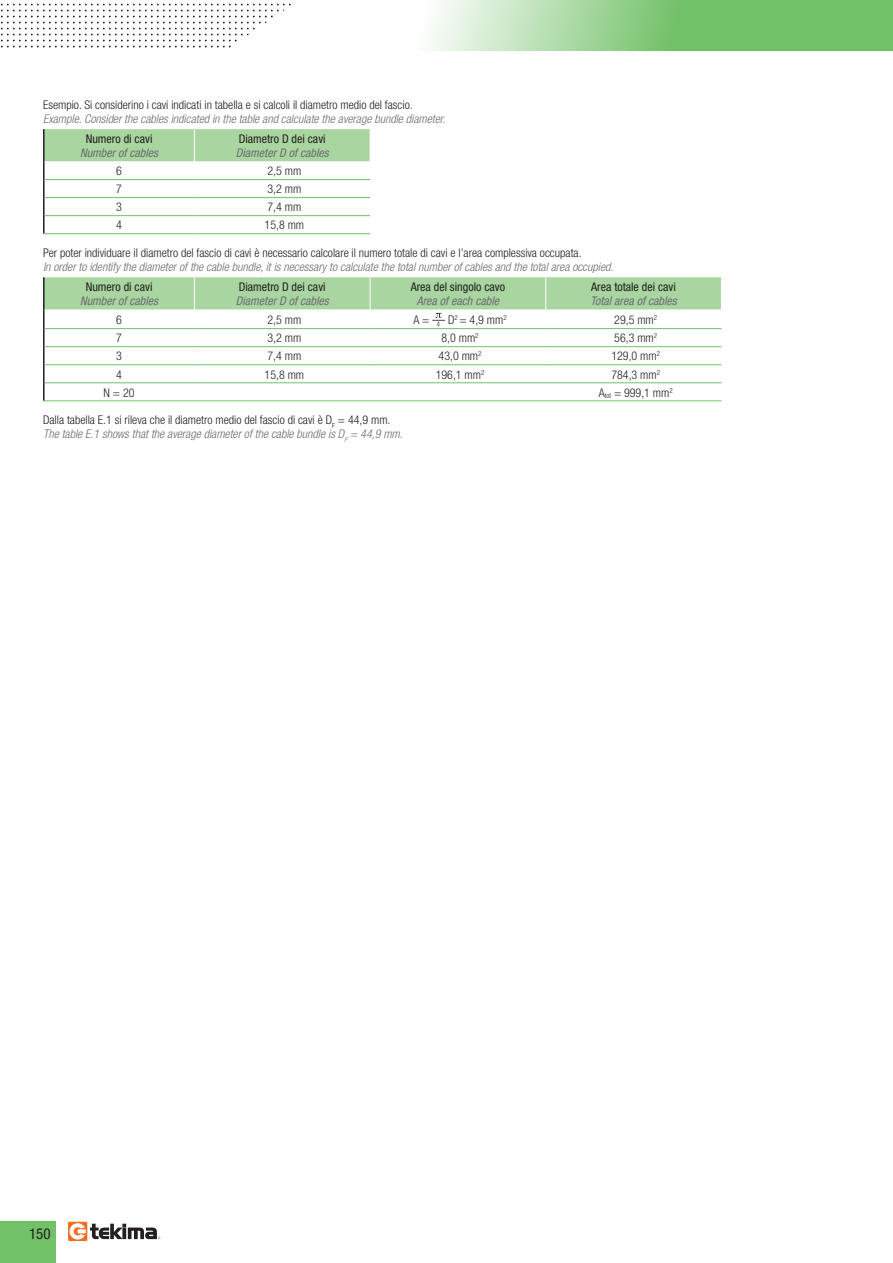
<style>
.page{position:relative;width:893px;height:1263px;background:#fff}
.page>*{position:absolute;margin:0;border:0;box-sizing:border-box;transform-origin:0 0}
.t1{font:condensed 15px "Helvetica Neue";color:#231f20}
.t2{font:300 condensed 12px/14.4px "Helvetica Neue";color:#231f20}
.t3{font:italic 300 condensed 12px "Helvetica Neue";color:#6c6d70}
.t4{font:italic condensed 12px "Helvetica Neue";color:#6c6d70}
.t5{font:condensed 12px "Helvetica Neue";color:#231f20}
.s1{font-style:italic;color:#6c6d70}
</style>
<div class="page">
<svg style="left:430px;top:0;width:463px;height:51px;background:#95d08d"></svg>
<svg style="left:0;top:3px;width:291px;height:45px"></svg>
<div style="left:0;top:1222px;width:55px;height:41px;background:#71c167"></div>
<svg style="left:68px;top:1222px;width:19px;height:19px"></svg>
<svg style="left:70px;top:1223px;width:90px;height:16px"></svg>
<svg style="left:43px;top:129px;width:327px;height:105px"></svg>
<hr style="left:43px;top:129px;width:2px;height:32px;background:#231f20">
<svg style="left:43px;top:277px;width:678px;height:124px"></svg>
<p class="t2" style="left:43px;top:97px;width:371px">Esempio. Si considerino i cavi indicati in tabella e si calcoli il diametro medio del fascio.</p>
<p class="t3" style="left:43px;top:112px;width:404px">Example. Consider the cables indicated in the table and calculate the average bundle diameter.</p>
<p class="t5" style="left:86px;top:132px;width:68px">Numero di cavi</p>
<p class="t4" style="left:80px;top:146px;width:80px">Number of cables</p>
<p class="t5" style="left:239px;top:132px;width:88px">Diametro D dei cavi</p>
<p class="t4" style="left:236px;top:146px;width:94px">Diameter D of cables</p>
<p class="t2" style="left:116px;top:164px;width:7px">6</p>
<p class="t2" style="left:267px;top:164px;width:35px">2,5 mm</p>
<p class="t2" style="left:116px;top:182px;width:7px">7</p>
<p class="t2" style="left:267px;top:182px;width:35px">3,2 mm</p>
<p class="t2" style="left:116px;top:200px;width:7px">3</p>
<p class="t2" style="left:267px;top:200px;width:35px">7,4 mm</p>
<p class="t2" style="left:116px;top:218px;width:7px">4</p>
<p class="t2" style="left:265px;top:218px;width:41px">15,8 mm</p>
<p class="t2" style="left:43px;top:245px;width:540px">Per poter individuare il diametro del fascio di cavi è necessario calcolare il numero totale di cavi e l’area complessiva occupata.</p>
<p class="t3" style="left:43px;top:260px;width:572px">In order to identify the diameter of the cable bundle, it is necessary to calculate the total number of cables and the total area occupied.</p>
<p class="t5" style="left:86px;top:280px;width:68px">Numero di cavi</p>
<p class="t4" style="left:80px;top:294px;width:80px">Number of cables</p>
<p class="t5" style="left:239px;top:280px;width:88px">Diametro D dei cavi</p>
<p class="t4" style="left:236px;top:294px;width:94px">Diameter D of cables</p>
<p class="t5" style="left:411px;top:280px;width:96px">Area del singolo cavo</p>
<p class="t4" style="left:417px;top:294px;width:84px">Area of each cable</p>
<p class="t5" style="left:591px;top:280px;width:86px">Area totale dei cavi</p>
<p class="t4" style="left:590px;top:294px;width:88px">Total area of cables</p>
<p class="t2" style="left:116px;top:312px;width:7px">6</p>
<p class="t2" style="left:267px;top:312px;width:35px">2,5 mm</p>
<p class="t2" style="left:413px;top:312px;width:18px">A =</p>
<p class="t2" style="left:448px;top:312px;width:60px">D<sup>2</sup> = 4,9 mm<sup>2</sup></p>
<p class="t2" style="left:614px;top:312px;width:44px">29,5 mm<sup>2</sup></p>
<p class="t2" style="left:116px;top:331px;width:7px">7</p>
<p class="t2" style="left:267px;top:331px;width:35px">3,2 mm</p>
<p class="t2" style="left:441px;top:331px;width:39px">8,0 mm<sup>2</sup></p>
<p class="t2" style="left:614px;top:331px;width:44px">56,3 mm<sup>2</sup></p>
<p class="t2" style="left:116px;top:349px;width:7px">3</p>
<p class="t2" style="left:267px;top:349px;width:35px">7,4 mm</p>
<p class="t2" style="left:439px;top:349px;width:44px">43,0 mm<sup>2</sup></p>
<p class="t2" style="left:611px;top:349px;width:50px">129,0 mm<sup>2</sup></p>
<p class="t2" style="left:116px;top:367px;width:7px">4</p>
<p class="t2" style="left:265px;top:367px;width:41px">15,8 mm</p>
<p class="t2" style="left:436px;top:367px;width:50px">196,1 mm<sup>2</sup></p>
<p class="t2" style="left:611px;top:367px;width:50px">784,3 mm<sup>2</sup></p>
<p class="t2" style="left:104px;top:385px;width:32px">N = 20</p>
<p class="t2" style="left:599px;top:385px;width:75px">A<sub>tot</sub> = 999,1 mm<sup>2</sup></p>
<p class="t2" style="left:43px;top:412px;width:361px">Dalla tabella E.1 si rileva che il diametro medio del fascio di cavi è D<sub>F</sub> = 44,9 mm.<br><span class="s1">The table E.1 shows that the average diameter of the cable bundle is D</span><sub>F</sub> <span class="s1">= 44,9 mm.</span></p>
<p class="t1" style="left:29px;top:1225px;width:23px">150</p>
</div>
